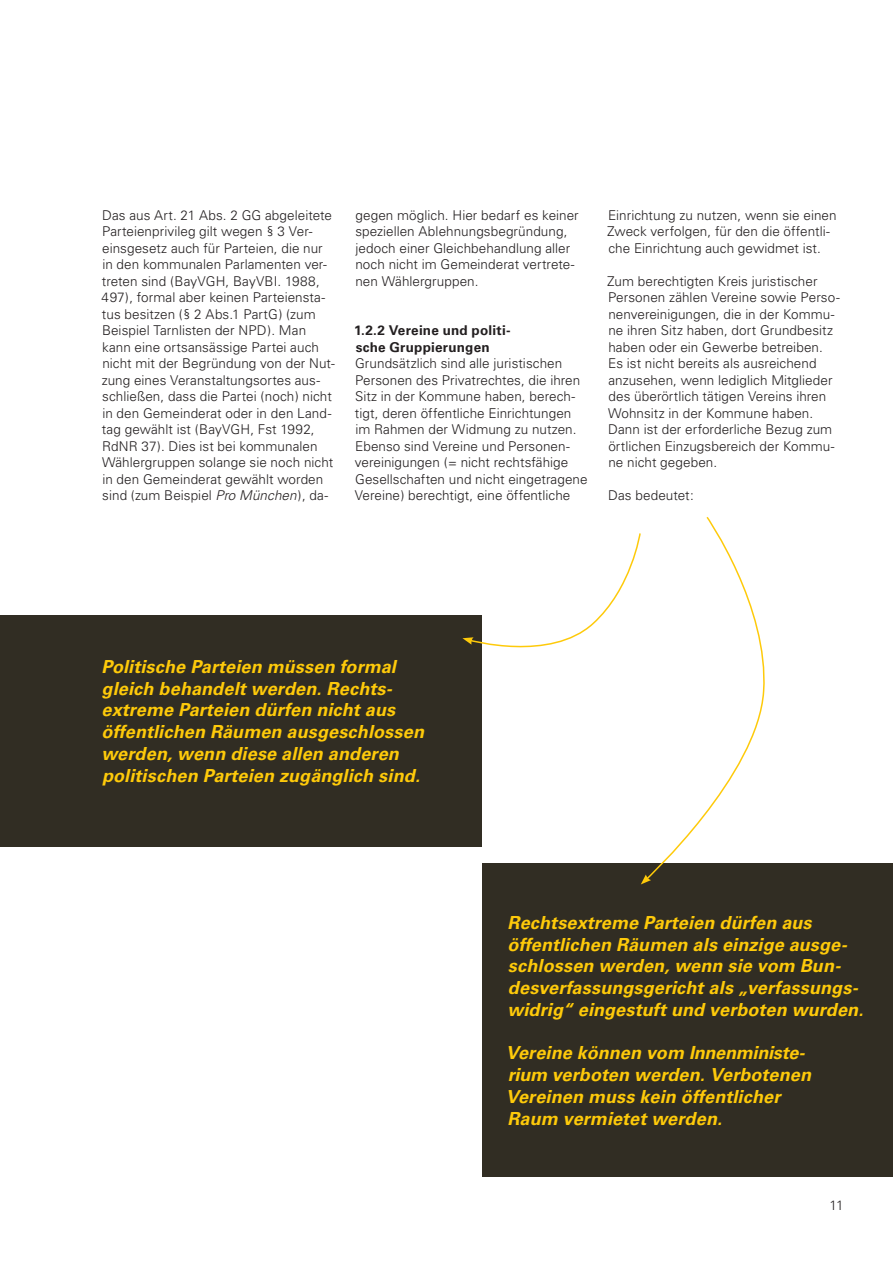
<style>
.page{position:relative;width:893px;height:1263px;background:#fff}
.page>*{position:absolute;margin:0;border:0;box-sizing:border-box;transform-origin:0 0}
.t1{font:italic 700 18px/21.8px "Univers";letter-spacing:.005em;color:#feca0a}
.t2{font:300 13.5px/16.5px "Univers";letter-spacing:.005em;color:#231f20}
.t3{font:700 13.5px/16.5px "Univers";letter-spacing:.015em;color:#231f20}
.s1{font-style:italic}
</style>
<div class="page">
<div style="left:0;top:616px;width:482px;height:231px;background:#312d23"></div>
<div style="left:482px;top:863px;width:411px;height:314px;background:#312d23"></div>
<svg style="left:651px;top:517px;width:114px;height:359px"></svg>
<svg style="left:641px;top:874px;width:10px;height:10px"></svg>
<svg style="left:462px;top:533px;width:179px;height:115px"></svg>
<p class="t2" style="left:102px;top:207px;width:235px">Das aus Art. 21 Abs. 2 GG abgeleitete Parteienprivileg gilt wegen § 3 Ver&shy;einsgesetz auch für Parteien, die nur in den kommunalen Parlamenten ver&shy;treten sind (BayVGH, BayVBI. 1988, 497), formal aber keinen Parteiensta&shy;tus besitzen (§ 2 Abs.1 PartG) (zum Beispiel Tarnlisten der NPD). Man kann eine ortsansässige Partei auch nicht mit der Begründung von der Nut&shy;zung eines Veranstaltungsortes aus&shy;schließen, dass die Partei (noch) nicht in den Gemeinderat oder in den Land&shy;tag gewählt ist (BayVGH, Fst 1992, RdNR 37). Dies ist bei kommunalen Wählergruppen solange sie noch nicht in den Gemeinderat gewählt worden sind (zum Beispiel <span class="s1">Pro München</span>), da-</p>
<p class="t2" style="left:355px;top:207px;width:225px">gegen möglich. Hier bedarf es keiner speziellen Ablehnungsbegründung, jedoch einer Gleichbehandlung aller noch nicht im Gemeinderat vertrete&shy;nen Wählergruppen.</p>
<p class="t3" style="left:354px;top:322px;width:158px">1.2.2 Vereine und politi&shy;sche Gruppierungen</p>
<p class="t2" style="left:355px;top:355px;width:234px">Grundsätzlich sind alle juristischen Personen des Privatrechtes, die ihren Sitz in der Kommune haben, berech&shy;tigt, deren öffentliche Einrichtungen im Rahmen der Widmung zu nutzen.<br>Ebenso sind Vereine und Personen&shy;vereinigungen (= nicht rechtsfähige Gesellschaften und nicht eingetragene Vereine) berechtigt, eine öffentliche</p>
<p class="t2" style="left:607px;top:207px;width:231px">Einrichtung zu nutzen, wenn sie einen<br>Zweck verfolgen, für den die öffentli&shy;che Einrichtung auch gewidmet ist.</p>
<p class="t2" style="left:607px;top:273px;width:234px">Zum berechtigten Kreis juristischer Personen zählen Vereine sowie Perso&shy;nenvereinigungen, die in der Kommu&shy;ne ihren Sitz haben, dort Grundbesitz haben oder ein Gewerbe betreiben.<br>Es ist nicht bereits als ausreichend anzusehen, wenn lediglich Mitglieder des überörtlich tätigen Vereins ihren Wohnsitz in der Kommune haben.<br>Dann ist der erforderliche Bezug zum örtlichen Einzugsbereich der Kommu&shy;ne nicht gegeben.</p>
<p class="t2" style="left:608px;top:487px;width:87px">Das bedeutet:</p>
<h1 class="t1" style="left:101px;top:656px;width:324px">Politische Parteien müssen formal gleich behandelt werden. Rechts&shy;extreme Parteien dürfen nicht aus öffentlichen Räumen ausgeschlossen werden, wenn diese allen anderen politischen Parteien zugänglich sind.</h1>
<h1 class="t1" style="left:507px;top:912px;width:357px">Rechtsextreme Parteien dürfen aus öffentlichen Räumen als einzige ausge&shy;schlossen werden, wenn sie vom Bun&shy;desverfassungsgericht als „verfassungs&shy;widrig“ eingestuft und verboten wurden.</h1>
<h1 class="t1" style="left:506px;top:1042px;width:307px">Vereine können vom Innenministe&shy;rium verboten werden. Verbotenen<br>Vereinen muss kein öffentlicher<br>Raum vermietet werden.</h1>
<p class="t2" style="left:830px;top:1197px;width:15px">11</p>
</div>
